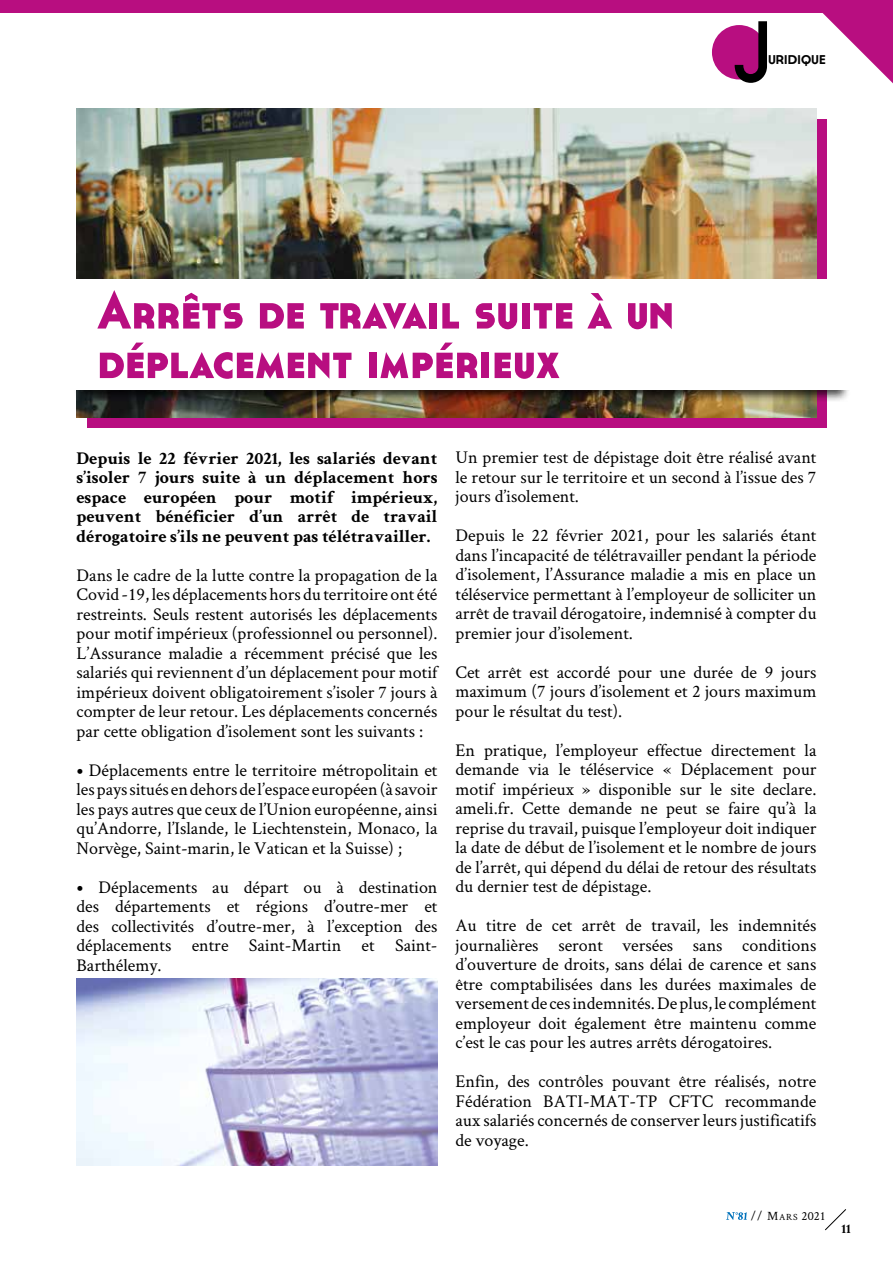
<style>
.page{position:relative;width:893px;height:1263px;background:#fff}
.page>*{position:absolute;margin:0;border:0;box-sizing:border-box;transform-origin:0 0}
.t1{font:700 54px/49.5px "Cassannet";color:#b80e80}
.t2{font:18.9px "Cassannet";letter-spacing:-.015em;color:#000}
.t3{font:18px/19.5px "Crimson Text";color:#000;text-align:justify}
.t4{font:700 18px/19.5px "Crimson Text";color:#000;text-align:justify}
.t5{font:700 13.5px "Crimson Text";color:#000}
.t6{font:12.6px "Crimson Text";color:#000}
.s1{font-weight:700}
.s2{font-weight:700;font-size:12px;color:#fff}
.s3{font-style:inherit}
.s4{font-size:9.45px}
</style>
<div class="page">
<svg style="left:825px;top:1209px;width:21px;height:22px"></svg>
<div style="left:712px;top:25px;width:54px;height:54px;background:#b80e80;border-radius:50%"></div>
<svg style="left:735px;top:21px;width:32px;height:62px"></svg>
<svg style="left:822px;top:13px;width:71px;height:71px"></svg>
<div style="left:0;top:0;width:893px;height:13px;background:#b80e80"></div>
<div style="left:87px;top:119px;width:740px;height:309px;background:#b80e80"></div>
<img style="left:77px;top:108px;width:739px;height:309px">
<div style="left:73px;top:363px;width:778px;height:39px;background:#000;opacity:.75"></div>
<div style="left:58px;top:279px;width:835px;height:110px;background:#fff"></div>
<img style="left:77px;top:979px;width:360px;height:187px">
<p class="t2" style="left:768px;top:46px;width:60px">uridique</p>
<h1 class="t1" style="left:97px;top:285px;width:578px">Arrêts de travail suite à un déplacement impérieux</h1>
<p class="t4" style="left:77px;top:448px;width:362px">Depuis le 22 février 2021, les salariés devant s’isoler 7 jours suite à un déplacement hors espace européen pour motif impérieux, peuvent bénéficier d’un arrêt de travail dérogatoire s’ils ne peuvent pas télétravailler.</p>
<p class="t3" style="left:77px;top:564px;width:362px">Dans le cadre de la lutte contre la propagation de la Covid -19, les déplacements hors du territoire ont été restreints. Seuls restent autorisés les déplacements pour motif impérieux (professionnel ou personnel).<br>L’Assurance maladie a récemment précisé que les salariés qui reviennent d’un déplacement pour motif impérieux doivent obligatoirement s’isoler 7 jours à compter de leur retour. Les déplacements concernés par cette obligation d’isolement sont les suivants :</p>
<p class="t3" style="left:77px;top:759px;width:362px"><span class="s1">•</span> Déplacements entre le territoire métropolitain et les pays situés en dehors de l’espace européen (à savoir les pays autres que ceux de l’Union européenne, ainsi qu’Andorre, l’Islande, le Liechtenstein, Monaco, la Norvège, Saint-marin, le Vatican et la Suisse) ;</p>
<p class="t3" style="left:77px;top:876px;width:362px"><span class="s1">•</span> Déplacements au départ ou à destination des départements et régions d’outre-mer et des collectivités d’outre-mer, à l’exception des déplacements entre Saint-Martin et Saint-Barthélemy.</p>
<p class="t3" style="left:455px;top:447px;width:362px">Un premier test de dépistage doit être réalisé avant le retour sur le territoire et un second à l’issue des 7 jours d’isolement.</p>
<p class="t3" style="left:455px;top:525px;width:362px">Depuis le 22 février 2021, pour les salariés étant dans l’incapacité de télétravailler pendant la période d’isolement, l’Assurance maladie a mis en place un téléservice permettant à l’employeur de solliciter un arrêt de travail dérogatoire, indemnisé à compter du premier jour d’isolement.</p>
<p class="t3" style="left:455px;top:662px;width:362px">Cet arrêt est accordé pour une durée de 9 jours maximum (7 jours d’isolement et 2 jours maximum pour le résultat du test).</p>
<p class="t3" style="left:455px;top:740px;width:362px">En pratique, l’employeur effectue directement la demande via le téléservice « Déplacement pour motif impérieux » disponible sur le site declare. ameli.fr. Cette demande ne peut se faire qu’à la reprise du travail, puisque l’employeur doit indiquer la date de début de l’isolement et le nombre de jours de l’arrêt, qui dépend du délai de retour des résultats du dernier test de dépistage.</p>
<p class="t3" style="left:455px;top:915px;width:362px">Au titre de cet arrêt de travail, les indemnités journalières seront versées sans conditions d’ouverture de droits, sans délai de carence et sans être comptabilisées dans les durées maximales de versement de ces indemnités. De plus, le complément employeur doit également être maintenu comme c’est le cas pour les autres arrêts dérogatoires.</p>
<p class="t3" style="left:455px;top:1071px;width:362px">Enfin, des contrôles pouvant être réalisés, notre Fédération BATI-MAT-TP CFTC recommande aux salariés concernés de conserver leurs justificatifs de voyage.</p>
<p class="t6" style="left:726px;top:1207px;width:101px"><span class="s2">N°81</span> // <span class="s3">M</span><span class="s4">ARS</span> 2021</p>
<p class="t5" style="left:841px;top:1220px;width:11px">11</p>
</div>
